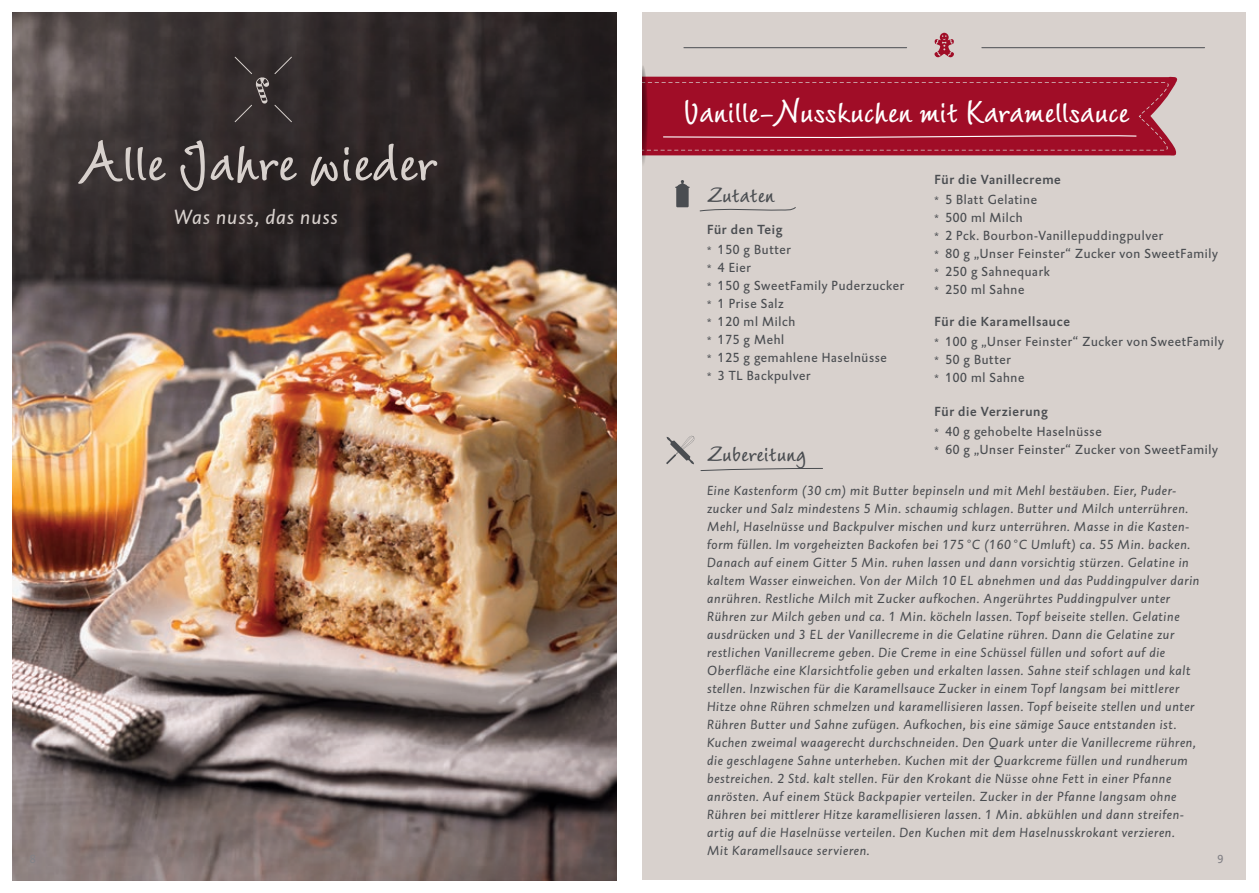
<style>
.page{position:relative;width:1259px;height:893px;background:#fff}
.page>*{position:absolute;margin:0;border:0;box-sizing:border-box;transform-origin:0 0}
.t1{font:700 52.5px "NZ Wiesbaden";color:#d8d1cd}
.t2{font:700 30px "NZ Wiesbaden";color:#fff}
.t3{font:700 21px "NZ Wiesbaden";color:#4a4d51}
.t4{font:italic 21px "DTL Caspari TOT";letter-spacing:.045em;color:#d8d1cd}
.t5{font:italic 13.5px/18px "DTL Caspari TOT";letter-spacing:.05em;color:#4a4d51}
.t6{font:13.5px/18px "DTL Caspari TOT";letter-spacing:.05em;color:#4a4d51}
.t7{font:500 13.5px/19.5px "DTL Caspari TOT";letter-spacing:.05em;color:#4a4d51}
.t8{font:12px "DTL Caspari TOT";color:#828186}
.s1{font-weight:400;font-size:10.5px}
.s2{font-weight:400}
.s3{font-size:10.5px}
.s4{font-weight:500}
</style>
<div class="page">
<div style="left:642px;top:13px;width:604px;height:867px;background:#d8d1cd"></div>
<svg style="left:648px;top:76px;width:530px;height:80px;background:#ab364a"></svg>
<img style="left:642px;top:66px;width:6px;height:98px">
<hr style="left:684px;top:47px;width:222px;height:1px;background:#4a4d51">
<hr style="left:982px;top:47px;width:222px;height:1px;background:#4a4d51">
<svg style="left:934px;top:33px;width:20px;height:24px"></svg>
<img style="left:13px;top:13px;width:604px;height:867px">
<svg style="left:578px;top:82px;width:590px;height:69px;background:#9e2036"></svg>
<div style="left:676px;top:187px;width:12px;height:20px;background:#4a4d51"></div>
<svg style="left:675px;top:180px;width:14px;height:8px"></svg>
<svg style="left:699px;top:207px;width:97px;height:5px"></svg>
<svg style="left:666px;top:436px;width:28px;height:28px"></svg>
<svg style="left:666px;top:454px;width:10px;height:10px"></svg>
<svg style="left:700px;top:468px;width:123px;height:3px"></svg>
<svg style="left:234px;top:56px;width:59px;height:67px;background:#3c3535"></svg>
<h1 class="t1" style="left:80px;top:131px;width:358px">Alle Jahre wieder</h1>
<h3 class="t4" style="left:174px;top:203px;width:165px">Was nuss, das nuss</h3>
<h2 class="t2" style="left:683px;top:94px;width:447px">Vanille-Nusskuchen mit Karamellsauce</h2>
<p class="t7" style="left:934px;top:169px;width:128px">Für die Vanillecreme <span class="s1">*</span> <span class="s2">5 Blatt Gelatine</span></p>
<p class="t6" style="left:934px;top:208px;width:285px"><span class="s3">*</span> 500 ml Milch<br><span class="s3">*</span> 2 Pck. Bourbon-Vanillepuddingpulver<br><span class="s3">*</span> 80 g „Unser Feinster“ Zucker von SweetFamily <span class="s3">*</span> 250 g Sahnequark<br><span class="s3">*</span> 250 ml Sahne</p>
<p class="t6" style="left:934px;top:312px;width:291px;line-height:19.5px"><span class="s4">Für die Karamellsauce<br></span><span class="s3">*</span> 100 g „Unser Feinster“ Zucker von SweetFamily</p>
<p class="t6" style="left:934px;top:350px;width:91px"><span class="s3">*</span> 50 g Butter<br><span class="s3">*</span> 100 ml Sahne</p>
<p class="t6" style="left:934px;top:402px;width:169px;line-height:19.5px"><span class="s4">Für die Verzierung<br></span><span class="s3">*</span> 40 g gehobelte Haselnüsse</p>
<p class="t6" style="left:934px;top:440px;width:285px"><span class="s3">*</span> 60 g „Unser Feinster“ Zucker von SweetFamily</p>
<h3 class="t3" style="left:707px;top:183px;width:69px">Zutaten</h3>
<p class="t7" style="left:707px;top:220px;width:85px">Für den Teig<br><span class="s1">*</span> <span class="s2">150 g Butter</span></p>
<p class="t6" style="left:707px;top:258px;width:198px"><span class="s3">*</span> 4 Eier<br><span class="s3">*</span> 150 g SweetFamily Puderzucker <span class="s3">*</span> 1 Prise Salz<br><span class="s3">*</span> 120 ml Milch<br><span class="s3">*</span> 175 g Mehl<br><span class="s3">*</span> 125 g gemahlene Haselnüsse<br><span class="s3">*</span> 3 TL Backpulver</p>
<h3 class="t3" style="left:707px;top:441px;width:101px">Zubereitung</h3>
<p class="t5" style="left:707px;top:481px;width:494px">Eine Kastenform (30 cm) mit Butter bepinseln und mit Mehl bestäuben. Eier, Puder&shy;zucker und Salz mindestens 5 Min. schaumig schlagen. Butter und Milch unterrühren.<br>Mehl, Haselnüsse und Backpulver mischen und kurz unterrühren. Masse in die Kasten&shy;form füllen. Im vorgeheizten Backofen bei 175 °C (160 °C Umluft) ca. 55 Min. backen.<br>Danach auf einem Gitter 5 Min. ruhen lassen und dann vorsichtig stürzen. Gelatine in kaltem Wasser einweichen. Von der Milch 10 EL abnehmen und das Puddingpulver darin anrühren. Restliche Milch mit Zucker aufkochen. Angerührtes Puddingpulver unter Rühren zur Milch geben und ca. 1 Min. köcheln lassen. Topf beiseite stellen. Gelatine ausdrücken und 3 EL der Vanillecreme in die Gelatine rühren. Dann die Gelatine zur restlichen Vanillecreme geben. Die Creme in eine Schüssel füllen und sofort auf die Oberfläche eine Klarsichtfolie geben und erkalten lassen. Sahne steif schlagen und kalt stellen. Inzwischen für die Karamellsauce Zucker in einem Topf langsam bei mittlerer Hitze ohne Rühren schmelzen und karamellisieren lassen. Topf beiseite stellen und unter Rühren Butter und Sahne zufügen. Aufkochen, bis eine sämige Sauce entstanden ist.<br>Kuchen zweimal waagerecht durchschneiden. Den Quark unter die Vanillecreme rühren, die geschlagene Sahne unterheben. Kuchen mit der Quarkcreme füllen und rundherum bestreichen. 2 Std. kalt stellen. Für den Krokant die Nüsse ohne Fett in einer Pfanne anrösten. Auf einem Stück Backpapier verteilen. Zucker in der Pfanne langsam ohne Rühren bei mittlerer Hitze karamellisieren lassen. 1 Min. abkühlen und dann streifen&shy;artig auf die Haselnüsse verteilen. Den Kuchen mit dem Haselnusskrokant verzieren.<br>Mit Karamellsauce servieren.</p>
<p class="t8" style="left:1217px;top:852px;width:7px">9</p>
</div>
